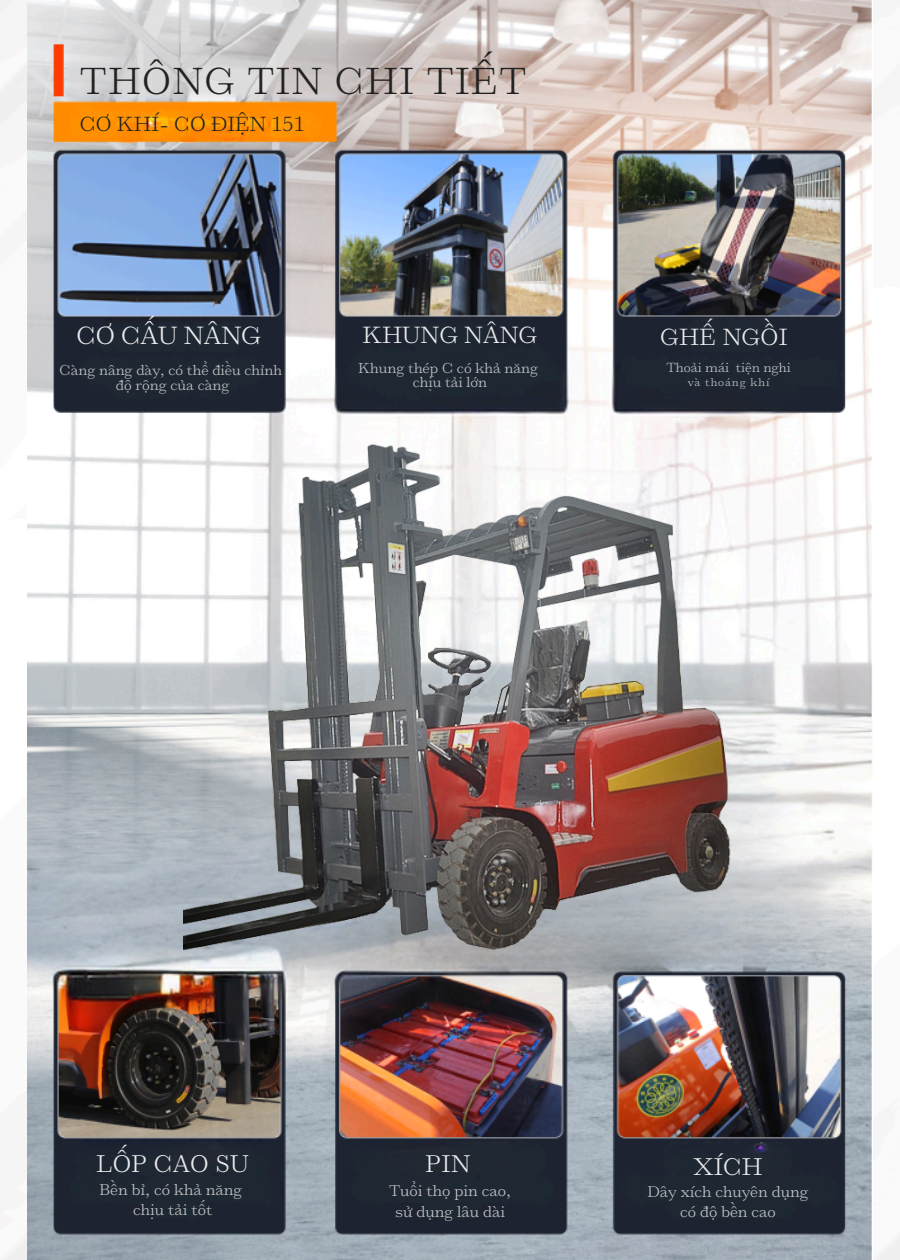
<style>
.page{position:relative;width:900px;height:1260px;background:#fff}
.page>*{position:absolute;margin:0;border:0;box-sizing:border-box;transform-origin:0 0}
.t1{font:300 39.62px "HK Carta";letter-spacing:.04em;color:#222}
.t2{font:300 26.25px "HK Carta";letter-spacing:-.005em;color:#eaebec}
.t3{font:300 25.38px "HK Carta";letter-spacing:.01em;color:#eaebec}
.t4{font:300 24.69px "HK Carta";color:#eaebec}
.t5{font:300 24.56px "HK Carta";letter-spacing:.01em;color:#eaebec}
.t6{font:300 21.5px "HK Carta";color:#222}
.t7{font:300 16.44px/19.8px "HK Carta";color:#c3c4c7;text-align:center}
.t8{font:300 15.19px/14.5px "HK Carta";color:#c3c4c7;text-align:center}
.t9{font:300 13.94px "HK Carta";color:#c3c4c7}
.t10{font:300 11.81px "HK Carta";letter-spacing:.075em;color:#c3c4c7}
</style>
<div class="page">
<img style="left:28px;top:0;width:844px;height:1260px">
<img style="left:183px;top:407px;width:576px;height:559px">
<h1 class="t1" style="left:80px;top:59px;width:448px">THÔNG TIN CHI TIẾT</h1>
<h1 class="t6" style="left:80px;top:112px;width:226px">CƠ KHÍ- CƠ ĐIỆN 151</h1>
<h2 class="t2" style="left:76px;top:321px;width:186px">CƠ CẤU NÂNG</h2>
<h2 class="t8" style="left:60px;top:364px;width:224px">Càng nâng dày, có thể điều chỉnh độ rộng của càng</h2>
<h2 class="t4" style="left:362px;top:321px;width:176px">KHUNG NÂNG</h2>
<h3 class="t8" style="left:358px;top:361px;width:181px">Khung thép C có khả năng chịu tải lớn</h3>
<h3 class="t5" style="left:660px;top:324px;width:129px">GHẾ NGỒI</h3>
<h4 class="t9" style="left:667px;top:360px;width:126px">Thoải mái tiện nghi</h4>
<p class="t10" style="left:688px;top:375px;width:83px">và thoáng khí</p>
<p class="t3" style="left:96px;top:1149px;width:154px">LỐP CAO SU</p>
<p class="t7" style="left:100px;top:1180px;width:144px">Bền bỉ, có khả năng chịu tải tốt</p>
<h3 class="t3" style="left:426px;top:1149px;width:47px">PIN</h3>
<h2 class="t7" style="left:389px;top:1182px;width:123px;line-height:20.1px">Tuổi thọ pin cao, sử dụng lâu dài</h2>
<h3 class="t3" style="left:693px;top:1152px;width:71px">XÍCH</h3>
<h3 class="t7" style="left:648px;top:1183px;width:162px">Dây xích chuyên dụng có độ bền cao</h3>
</div>
